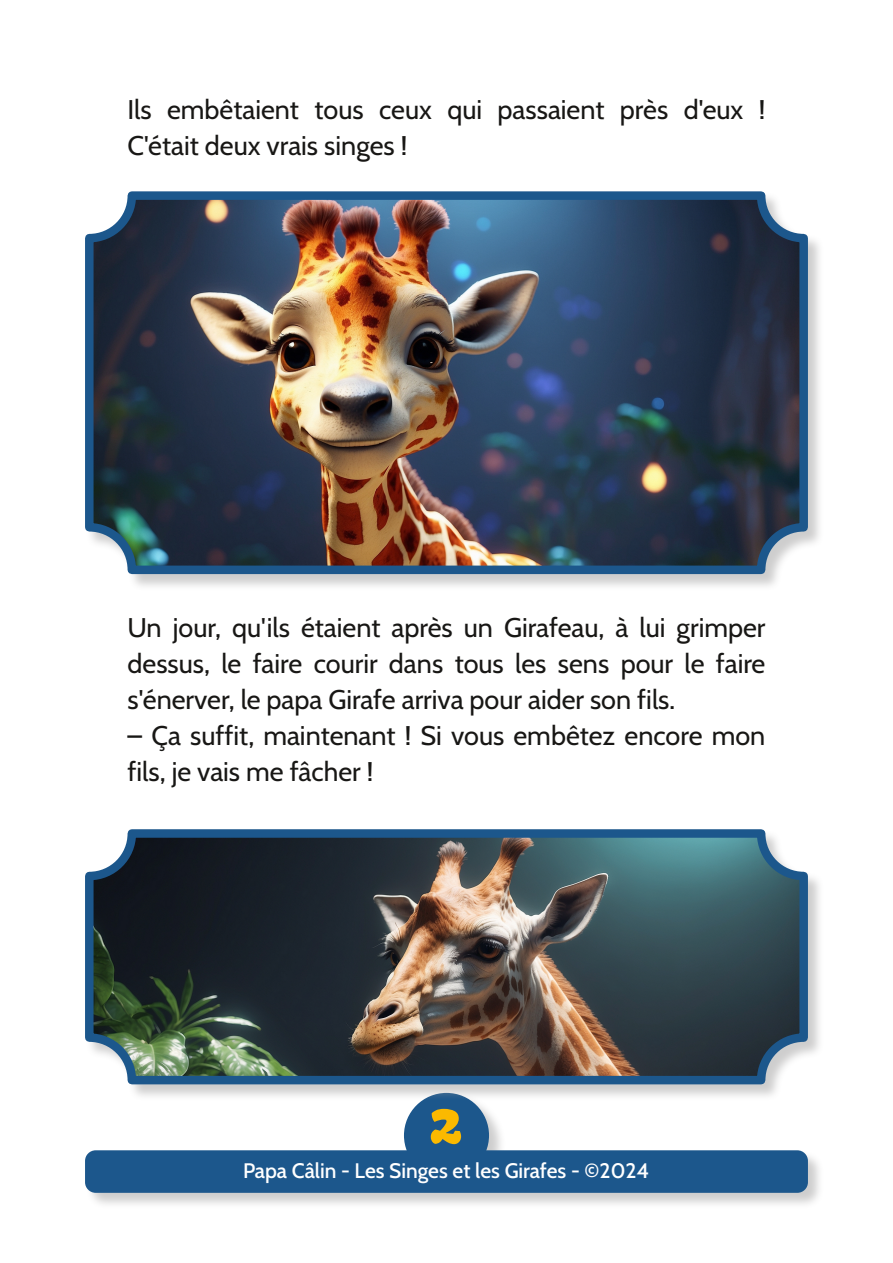
<style>
.page{position:relative;width:893px;height:1263px;background:#fff}
.page>*{position:absolute;margin:0;border:0;box-sizing:border-box;transform-origin:0 0}
.t1{font:60px "Kavoon";color:#fbb900}
.t2{font:27px/36px "Cabin";color:#181715}
.t3{font:500 21px "Cabin";color:#fff}
</style>
<div class="page">
<div style="left:404px;top:1093px;width:102px;height:102px;background:#9d9c9c;opacity:.5"></div>
<div style="left:404px;top:1093px;width:85px;height:85px;background:#1c578c;border-radius:50%"></div>
<div style="left:85px;top:191px;width:740px;height:400px;background:#9d9c9c;opacity:.5"></div>
<img style="left:89px;top:196px;width:715px;height:374px;border-radius:43px">
<div style="left:85px;top:191px;width:723px;height:383px;border:9px solid #1c578c;border-radius:43px"></div>
<div style="left:85px;top:1150px;width:740px;height:60px;background:#9d9c9c;opacity:.5"></div>
<div style="left:85px;top:1150px;width:723px;height:43px;background:#1c578c;border-radius:11px"></div>
<div style="left:85px;top:829px;width:740px;height:272px;background:#9d9c9c;opacity:.5"></div>
<img style="left:89px;top:833px;width:715px;height:247px;border-radius:43px">
<div style="left:85px;top:829px;width:723px;height:255px;border:9px solid #1c578c;border-radius:43px"></div>
<p class="t2" style="left:128px;top:91px;width:639px">Ils embêtaient tous ceux qui passaient près d'eux !<br>C'était deux vrais singes !</p>
<p class="t2" style="left:128px;top:609px;width:639px;text-align:justify">Un jour, qu'ils étaient après un Girafeau, à lui grimper dessus, le faire courir dans tous les sens pour le faire s'énerver, le papa Girafe arriva pour aider son fils.</p>
<p class="t2" style="left:128px;top:717px;width:639px">– Ça suffit, maintenant ! Si vous embêtez encore mon fils, je vais me fâcher !</p>
<h1 class="t1" style="left:430px;top:1084px;width:34px">2</h1>
<p class="t3" style="left:243px;top:1158px;width:407px">Papa Câlin - Les Singes et les Girafes - ©2024</p>
</div>
